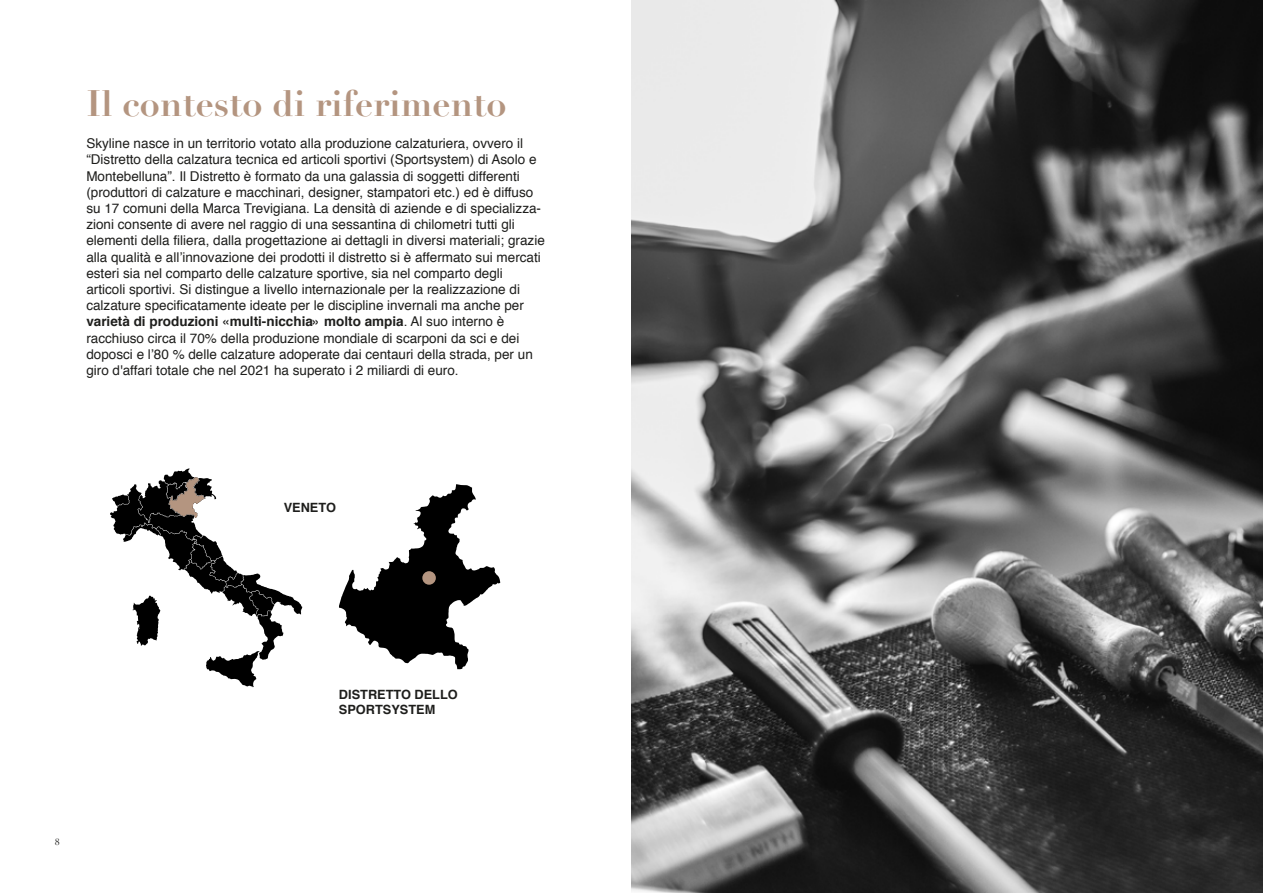
<style>
.page{position:relative;width:1263px;height:893px;background:#fff}
.page>*{position:absolute;margin:0;border:0;box-sizing:border-box;transform-origin:0 0}
.t1{font:700 36px "Didot";color:#b49580}
.t2{font:13.5px/16.2px "Helvetica";color:#1e1e1c}
.t3{font:700 12.75px/15.3px "Helvetica";color:#1e1e1c}
.t4{font:9px "Didot";color:#1d1d1b}
.s1{font-weight:700}
</style>
<div class="page">
<svg style="left:110px;top:468px;width:192px;height:219px"></svg>
<svg style="left:339px;top:484px;width:161px;height:185px"></svg>
<div style="left:422px;top:571px;width:14px;height:14px;background:#b49580;border-radius:50%"></div>
<img style="left:631px;top:0;width:632px;height:893px">
<h1 class="t1" style="left:86px;top:80px;width:422px">Il contesto di riferimento</h1>
<p class="t2" style="left:86px;top:136px;width:460px">Skyline nasce in un territorio votato alla produzione calzaturiera, ovvero il “Distretto della calzatura tecnica ed articoli sportivi (Sportsystem) di Asolo e Montebelluna”. Il Distretto è formato da una galassia di soggetti differenti (produttori di calzature e macchinari, designer, stampatori etc.) ed è diffuso su 17 comuni della Marca Trevigiana. La densità di aziende e di specializza&shy;zioni consente di avere nel raggio di una sessantina di chilometri tutti gli elementi della filiera, dalla progettazione ai dettagli in diversi materiali; grazie alla qualità e all’innovazione dei prodotti il distretto si è affermato sui mercati esteri sia nel comparto delle calzature sportive, sia nel comparto degli articoli sportivi. Si distingue a livello internazionale per la realizzazione di calzature specificatamente ideate per le discipline invernali ma anche per <span class="s1">varietà di produzioni «multi-nicchia» molto ampia</span>. Al suo interno è racchiuso circa il 70% della produzione mondiale di scarponi da sci e dei doposci e l’80 % delle calzature adoperate dai centauri della strada, per un giro d'affari totale che nel 2021 ha superato i 2 miliardi di euro.</p>
<p class="t3" style="left:284px;top:500px;width:54px">VENETO</p>
<p class="t4" style="left:55px;top:836px;width:7px">8</p>
<p class="t3" style="left:339px;top:687px;width:120px">DISTRETTO DELLO<br>SPORTSYSTEM</p>
</div>
